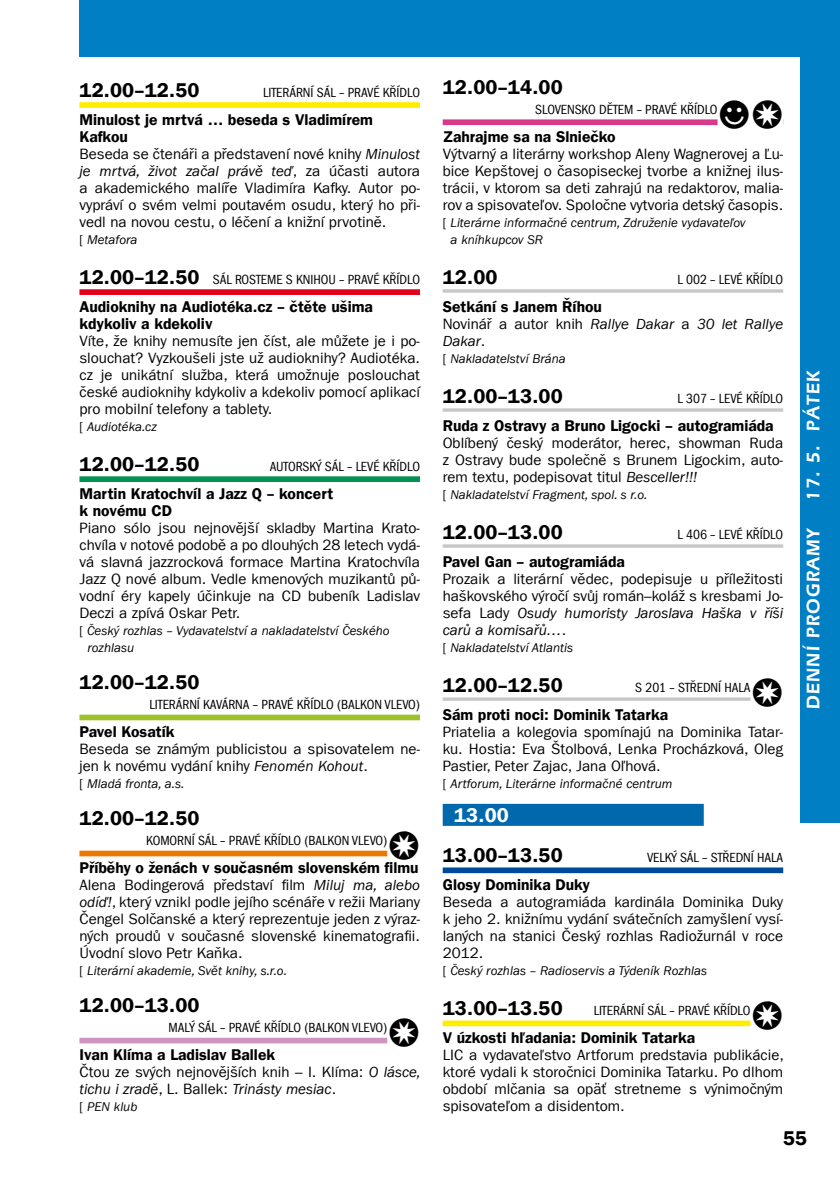
<style>
.page{position:relative;width:840px;height:1191px;background:#fff}
.page>*{position:absolute;margin:0;border:0;box-sizing:border-box;transform-origin:0 0}
.t1{font:20px "Franklin Gothic LT Com Dm";letter-spacing:.01em;color:#000}
.t2{font:20px "Franklin Gothic LT Com Dm";color:#fff}
.t3{font:600 19px "Eras IT Cby BTCE";letter-spacing:.06em;color:#fff}
.t4{font:15.6px/17px "Franklin Gothic LT Com Dm";color:#000}
.t5{font:15px/17px "Franklin Gothic LT Com";color:#000;text-align:justify}
.t6{font:italic 15px/17px "Franklin Gothic LT Com";color:#000}
.t7{font:condensed 13.6px "Franklin Gothic LT Com";letter-spacing:-.005em;color:#000}
.t8{font:italic 13px/17px "Franklin Gothic LT Com";color:#000}
.s1{font-style:italic}
.s2{font-style:normal}
.s3{font-family:"Franklin Gothic LT Com Dm";font-stretch:normal;font-size:20px}
.s4{font-family:"PIKTO";font-stretch:normal;font-size:20px}
</style>
<div class="page">
<div style="left:799px;top:0;width:40px;height:822px;background:#007fc5"></div>
<div style="left:79px;top:0;width:760px;height:57px;background:#007fc5"></div>
<div style="left:79px;top:102px;width:341px;height:6px;background:#ffed00"></div>
<div style="left:79px;top:289px;width:341px;height:6px;background:#e2001a"></div>
<div style="left:79px;top:476px;width:341px;height:6px;background:#009252"></div>
<div style="left:79px;top:714px;width:341px;height:6px;background:#9cc22b"></div>
<div style="left:79px;top:850px;width:341px;height:6px;background:#ed7703"></div>
<div style="left:387px;top:848px;width:33px;height:10px;background:#fff"></div>
<div style="left:79px;top:1037px;width:341px;height:6px;background:#ce96be"></div>
<div style="left:387px;top:1035px;width:33px;height:10px;background:#fff"></div>
<div style="left:442px;top:119px;width:340px;height:6px;background:#d83a8b"></div>
<div style="left:717px;top:117px;width:65px;height:10px;background:#fff"></div>
<svg style="left:442px;top:289px;width:340px;height:4px"></svg>
<svg style="left:442px;top:408px;width:340px;height:4px"></svg>
<hr style="left:442px;top:544px;width:340px;height:4px;background:#d2d3d4">
<svg style="left:442px;top:697px;width:308px;height:4px"></svg>
<div style="left:442px;top:804px;width:261px;height:22px;background:#0069ae"></div>
<div style="left:442px;top:867px;width:340px;height:6px;background:#004a99"></div>
<div style="left:442px;top:1020px;width:340px;height:6px;background:#ffed00"></div>
<div style="left:750px;top:1018px;width:32px;height:10px;background:#fff"></div>
<h1 class="t1" style="left:79px;top:78px;width:122px">12.00–12.50</h1>
<p class="t7" style="left:263px;top:84px;width:158px">LITERÁRNÍ SÁL – PRAVÉ KŘÍDLO</p>
<p class="t4" style="left:79px;top:111px;width:295px">Minulost je mrtvá … beseda s Vladimírem<br>Kafkou</p>
<p class="t5" style="left:79px;top:145px;width:342px">Beseda se čtenáři a představení nové knihy <span class="s1">Minulost je mrtvá, život začal právě teď</span>, za účasti autora a akademického malíře Vladimíra Kafky. Autor po&shy;vypráví o svém velmi poutavém osudu, který ho při&shy;vedl na novou cestu, o léčení a knižní prvotině.</p>
<p class="t8" style="left:79px;top:231px;width:60px"><span class="s2">[</span> Metafora</p>
<p class="t7" style="left:79px;top:271px;width:342px"><span class="s3">12.00–12.50</span> SÁL ROSTEME S KN IHOU – PRAVÉ KŘÍDLO</p>
<p class="t4" style="left:79px;top:298px;width:295px">Audioknihy na Audiotéka.cz – čtěte ušima kdykoliv a kdekoliv</p>
<p class="t5" style="left:79px;top:332px;width:342px">Víte, že knihy nemusíte jen číst, ale můžete je i po&shy;slouchat? Vyzkoušeli jste už audioknihy? Audiotéka. cz je unikátní služba, která umožnuje poslouchat české audioknihy kdykoliv a kdekoliv pomocí aplikací pro mobilní telefony a tablety.</p>
<p class="t8" style="left:79px;top:418px;width:79px"><span class="s2">[</span> Audiotéka.cz</p>
<h1 class="t1" style="left:79px;top:452px;width:122px">12.00–12.50</h1>
<p class="t7" style="left:270px;top:458px;width:152px">AUTORSKÝ SÁL – LEVÉ KŘÍDLO</p>
<p class="t4" style="left:79px;top:485px;width:255px">Martin Kratochvíl a Jazz Q – koncert k novému CD</p>
<p class="t5" style="left:79px;top:519px;width:342px">Piano sólo jsou nejnovější skladby Martina Krato&shy;chvíla v notové podobě a po dlouhých 28 letech vydá&shy;vá slavná jazzrocková formace Martina Kratochvíla Jazz Q nové album. Vedle kmenových muzikantů pů&shy;vodní éry kapely účinkuje na CD bubeník Ladislav Deczi a zpívá Oskar Petr.</p>
<p class="t8" style="left:87px;top:622px;width:303px;text-indent:-8px"><span class="s2">[</span> Český rozhlas – Vydavatelství a nakladatelství Českého rozhlasu</p>
<h1 class="t1" style="left:79px;top:670px;width:122px">12.00–12.50</h1>
<p class="t7" style="left:149px;top:697px;width:87px">LITERÁRNÍ KAVÁRNA</p>
<p class="t7" style="left:253px;top:697px;width:168px">– PRAVÉ KŘÍDLO (BALKON VLEVO)</p>
<p class="t4" style="left:79px;top:723px;width:97px">Pavel Kosatík</p>
<p class="t5" style="left:79px;top:740px;width:342px">Beseda se známým publicistou a spisovatelem ne&shy;jen k novému vydání knihy <span class="s1">Fenomén Kohout</span>.</p>
<p class="t8" style="left:79px;top:775px;width:106px"><span class="s2">[</span> Mladá fronta, a.s.</p>
<h1 class="t1" style="left:79px;top:806px;width:122px">12.00–12.50</h1>
<p class="t7" style="left:146px;top:833px;width:31px">KOMORNÍ</p>
<p class="t7" style="left:198px;top:833px;width:223px">SÁL – PRAVÉ KŘÍDLO (BALKON VLEVO)<span class="s4">1</span></p>
<p class="t4" style="left:79px;top:859px;width:340px">Příběhy o ženách v současném slovenském filmu</p>
<p class="t5" style="left:79px;top:876px;width:342px">Alena Bodingerová představí film <span class="s1">Miluj ma, alebo odíď!</span>, který vznikl podle jejího scénáře v režii Mariany Čengel Solčanské a který reprezentuje jeden z výraz&shy;ných proudů v současné slovenské kinematografii.<br>Úvodní slovo Petr Kaňka.</p>
<p class="t8" style="left:79px;top:962px;width:209px"><span class="s2">[</span> Literární akademie, Svět knihy, s.r.o.</p>
<h1 class="t1" style="left:79px;top:993px;width:122px">12.00–13.00</h1>
<p class="t7" style="left:168px;top:1020px;width:253px">MALÝ SÁL – PRAVÉ KŘÍDLO (BALKON VLEVO)<span class="s4">1</span></p>
<p class="t4" style="left:79px;top:1046px;width:197px">Ivan Klíma a Ladislav Ballek</p>
<p class="t5" style="left:79px;top:1063px;width:342px">Čtou ze svých nejnovějších knih – I. Klíma: <span class="s1">O lásce, tichu i zradě</span>, L. Ballek: <span class="s1">Trinásty mesiac</span>.</p>
<p class="t8" style="left:79px;top:1098px;width:59px"><span class="s2">[</span> PEN klub</p>
<h1 class="t1" style="left:442px;top:75px;width:122px">12.00–14.00</h1>
<p class="t7" style="left:535px;top:102px;width:249px">SLOVENSKO DĚTEM – PRAVÉ KŘÍDLO<span class="s4">21</span></p>
<p class="t4" style="left:442px;top:128px;width:174px">Zahrajme sa na Slniečko</p>
<p class="t5" style="left:442px;top:145px;width:342px">Výtvarný a literárny workshop Aleny Wagnerovej a Ľu&shy;bice Kepštovej o časopiseckej tvorbe a knižnej ilus&shy;trácii, v ktorom sa deti zahrajú na redaktorov, malia&shy;rov a spisovateľov. Spoločne vytvoria detský časopis.</p>
<p class="t8" style="left:450px;top:214px;width:296px;text-indent:-8px"><span class="s2">[</span> Literárne informačné centrum, Združenie vydavateľov a kníhkupcov SR</p>
<h1 class="t1" style="left:442px;top:265px;width:56px">12.00</h1>
<p class="t7" style="left:677px;top:271px;width:107px">L 002 – LEVÉ KŘÍDLO</p>
<p class="t4" style="left:442px;top:298px;width:161px">Setkání s Janem Říhou</p>
<p class="t6" style="left:442px;top:315px;width:342px"><span class="s2">Novinář a autor knih</span> Rallye Dakar <span class="s2">a</span> 30 let Rallye<br>Dakar<span class="s2">.</span></p>
<p class="t8" style="left:442px;top:350px;width:125px"><span class="s2">[</span> Nakladatelství Brána</p>
<h1 class="t1" style="left:442px;top:384px;width:121px">12.00–13.00</h1>
<p class="t7" style="left:677px;top:390px;width:107px">L 307 – LEVÉ KŘÍDLO</p>
<p class="t4" style="left:442px;top:417px;width:332px">Ruda z Ostravy a Bruno Ligocki – autogramiáda</p>
<p class="t5" style="left:442px;top:434px;width:342px">Oblíbený český moderátor, herec, showman Ruda z Ostravy bude společně s Brunem Ligockim, auto&shy;rem textu, podepisovat titul <span class="s1">Besceller!!!</span></p>
<p class="t8" style="left:442px;top:486px;width:206px"><span class="s2">[</span> Nakladatelství Fragment, spol. s r.o.</p>
<h1 class="t1" style="left:442px;top:520px;width:121px">12.00–13.00</h1>
<p class="t7" style="left:677px;top:526px;width:107px">L 406 – LEVÉ KŘÍDLO</p>
<p class="t4" style="left:442px;top:553px;width:184px">Pavel Gan – autogramiáda</p>
<p class="t5" style="left:442px;top:570px;width:342px">Prozaik a literární vědec, podepisuje u příležitosti haškovského výročí svůj román–koláž s kresbami Jo&shy;sefa Lady <span class="s1">Osudy humoristy Jaroslava Haška v říši carů a komisařů…</span>.</p>
<p class="t8" style="left:442px;top:639px;width:132px"><span class="s2">[</span> Nakladatelství Atlantis</p>
<h1 class="t1" style="left:442px;top:673px;width:121px">12.00–12.50</h1>
<p class="t7" style="left:635px;top:679px;width:149px">S 201 – STŘEDNÍ HALA<span class="s4">1</span></p>
<p class="t4" style="left:442px;top:706px;width:227px">Sám proti noci: Dominik Tatarka</p>
<p class="t5" style="left:442px;top:723px;width:342px">Priatelia a kolegovia spomínajú na Dominika Tatar&shy;ku. Hostia: Eva Štolbová, Lenka Procházková, Oleg Pastier, Peter Zajac, Jana Oľhová.</p>
<p class="t8" style="left:442px;top:775px;width:231px"><span class="s2">[</span> Artforum, Literárne informačné centrum</p>
<h1 class="t2" style="left:454px;top:803px;width:56px">13.00</h1>
<h1 class="t1" style="left:442px;top:843px;width:122px">13.00–13.50</h1>
<p class="t7" style="left:646px;top:849px;width:138px">VELKÝ SÁL – STŘEDNÍ HALA</p>
<p class="t4" style="left:442px;top:876px;width:149px">Glosy Dominika Duky</p>
<p class="t5" style="left:442px;top:893px;width:342px">Beseda a autogramiáda kardinála Dominika Duky k jeho 2. knižnímu vydání svátečních zamyšlení vysí&shy;laných na stanici Český rozhlas Radiožurnál v roce 2012.</p>
<p class="t8" style="left:442px;top:962px;width:266px"><span class="s2">[</span> Český rozhlas – Radioservis a Týdeník Rozhlas</p>
<h1 class="t1" style="left:442px;top:996px;width:121px">13.00–13.50</h1>
<p class="t7" style="left:593px;top:1002px;width:191px">LITERÁRNÍ SÁL – PRAVÉ KŘÍDLO<span class="s4">1</span></p>
<p class="t4" style="left:442px;top:1029px;width:254px">V úzkosti hľadania: Dominik Tatarka</p>
<p class="t5" style="left:442px;top:1046px;width:342px">LIC a vydavateľstvo Artforum predstavia publikácie, ktoré vydali k storočnici Dominika Tatarku. Po dlhom období mlčania sa opäť stretneme s výnimočným spisovateľom a disidentom.</p>
<p class="t3" style="left:800px;top:501px;width:132px;rotate:-90deg">17. 5. PÁTEK</p>
<p class="t3" style="left:800px;top:709px;width:183px;rotate:-90deg">DENNÍ PROGRAMY</p>
<h1 class="t1" style="left:782px;top:1126px;width:25px">55</h1>
</div>
